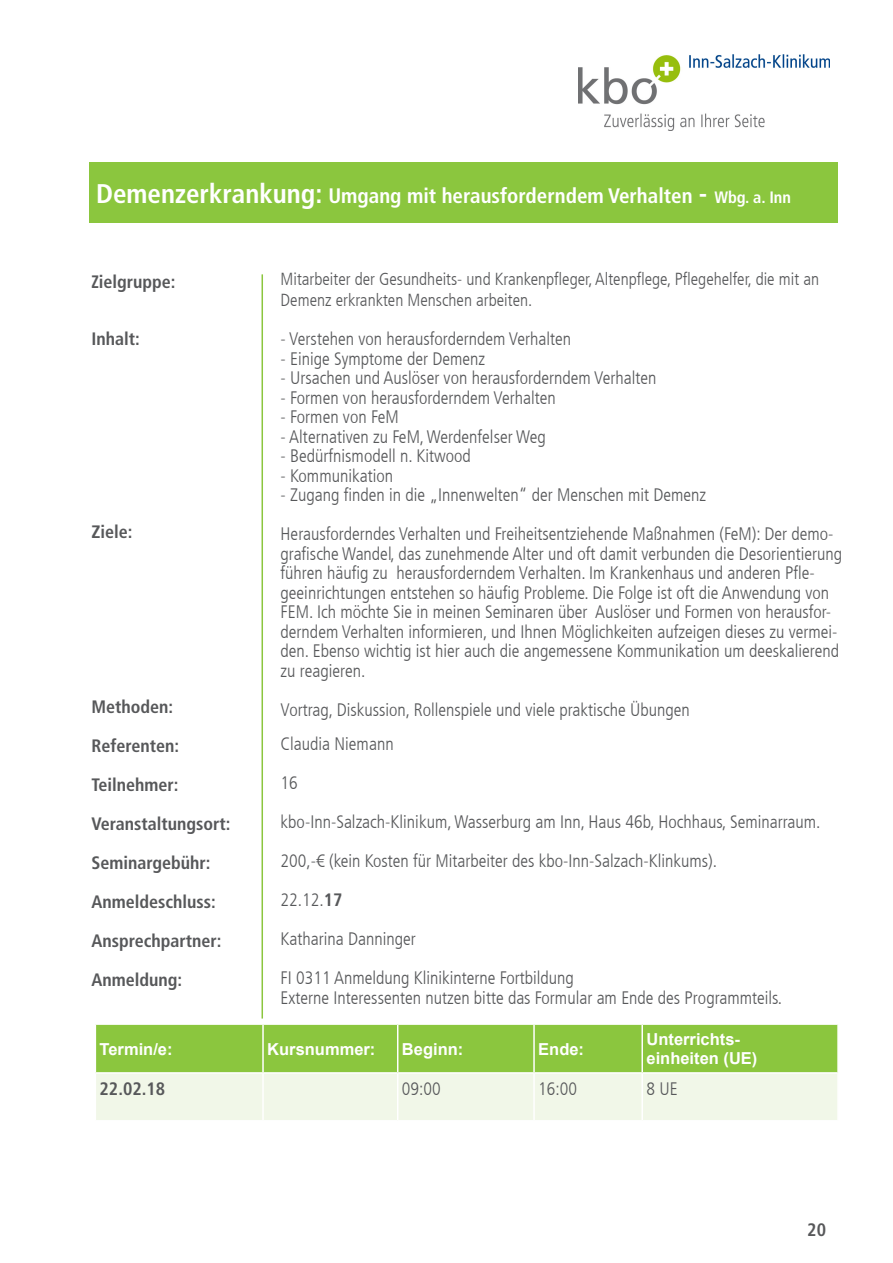
<style>
.page{position:relative;width:893px;height:1263px;background:#fff}
.page>*{position:absolute;margin:0;border:0;box-sizing:border-box;transform-origin:0 0}
.t1{font:700 condensed 21px "Frutiger LT Com";color:#fff}
.t2{font:300 condensed 18px/39px "Frutiger LT Com";color:#57585a}
.t3{font:700 condensed 18px/39px "Frutiger LT Com";color:#57585a}
.t4{font:700 condensed 18px "Frutiger LT Com";color:#57585a;scale:.83 1}
.t5{font:300 condensed 17.4px/20.9px "Frutiger LT Com";color:#57585a}
.t6{font:700 16.5px/19.8px "Arial";color:#fff}
.s1{font-size:27px}
.s2{font-size:16.5px}
.s3{font-weight:700}
</style>
<div class="page">
<img style="left:579px;top:54px;width:250px;height:76px">
<hr style="left:261px;top:274px;width:2px;height:744px;background:#8bc63e">
<div style="left:89px;top:162px;width:749px;height:61px;background:#8bc63e"></div>
<svg style="left:96px;top:1025px;width:741px;height:95px;background:#bdde92"></svg>
<hr style="left:262px;top:1025px;width:2px;height:47px;background:#fff">
<hr style="left:397px;top:1025px;width:1px;height:47px;background:#fff">
<hr style="left:533px;top:1025px;width:2px;height:47px;background:#fff">
<hr style="left:641px;top:1025px;width:2px;height:47px;background:#fff">
<hr style="left:95px;top:1072px;width:168px;height:2px;background:#fff">
<hr style="left:263px;top:1072px;width:135px;height:2px;background:#fff">
<hr style="left:262px;top:1074px;width:2px;height:46px;background:#fff">
<hr style="left:398px;top:1072px;width:136px;height:2px;background:#fff">
<hr style="left:397px;top:1074px;width:1px;height:46px;background:#fff">
<hr style="left:534px;top:1072px;width:108px;height:2px;background:#fff">
<hr style="left:533px;top:1074px;width:2px;height:46px;background:#fff">
<hr style="left:642px;top:1072px;width:197px;height:2px;background:#fff">
<hr style="left:641px;top:1074px;width:2px;height:46px;background:#fff">
<p class="t1" style="left:96px;top:183px;width:696px"><span class="s1">Demenzerkrankung:</span> Umgang mit herausforderndem Verhalten <span class="s1">-</span> <span class="s2">Wbg. a. Inn</span></p>
<p class="t4" style="left:91px;top:271px;width:103px">Zielgruppe:</p>
<p class="t3" style="left:91px;top:320px;width:50px">Inhalt:</p>
<p class="t3" style="left:91px;top:512px;width:43px">Ziele:</p>
<p class="t3" style="left:91px;top:687px;width:141px">Methoden:<br>Referenten:<br>Teilnehmer:<br>Veranstaltungsort:<br>Seminargebühr:<br>Anmeldeschluss:<br>Ansprechpartner:<br>Anmeldung:</p>
<p class="t5" style="left:281px;top:269px;width:540px">Mitarbeiter der Gesundheits- und Krankenpfleger, Altenpflege, Pflegehelfer, die mit an<br>Demenz erkrankten Menschen arbeiten.</p>
<p class="t2" style="left:281px;top:320px;width:292px">- Verstehen von herausforderndem Verhalten</p>
<p class="t2" style="left:281px;top:339px;width:206px">- Einige Symptome der Demenz</p>
<p class="t2" style="left:281px;top:359px;width:377px">- Ursachen und Auslöser von herausforderndem Verhalten</p>
<p class="t2" style="left:281px;top:378px;width:277px">- Formen von herausforderndem Verhalten</p>
<p class="t2" style="left:281px;top:398px;width:120px">- Formen von FeM</p>
<p class="t2" style="left:281px;top:417px;width:267px">- Alternativen zu FeM, Werdenfelser Weg</p>
<p class="t2" style="left:281px;top:436px;width:192px">- Bedürfnismodell n. Kitwood</p>
<p class="t2" style="left:281px;top:456px;width:114px">- Kommunikation</p>
<p class="t2" style="left:281px;top:475px;width:554px">- Zugang finden in die „Innenwelten“ der Menschen mit Demenz<br>Herausforderndes Verhalten und Freiheitsentziehende Maßnahmen (FeM): Der demo-</p>
<p class="t2" style="left:281px;top:544px;width:563px;line-height:19.5px">grafische Wandel, das zunehmende Alter und oft damit verbunden die Desorientierung führen häufig zu herausforderndem Verhalten. Im Krankenhaus und anderen Pfle&shy;geeinrichtungen entstehen so häufig Probleme. Die Folge ist oft die Anwendung von FEM. Ich möchte Sie in meinen Seminaren über Auslöser und Formen von herausfor&shy;derndem Verhalten informieren, und Ihnen Möglichkeiten aufzeigen dieses zu vermei&shy;den. Ebenso wichtig ist hier auch die angemessene Kommunikation um deeskalierend zu reagieren.</p>
<p class="t2" style="left:281px;top:692px;width:411px;line-height:34.5px">Vortrag, Diskussion, Rollenspiele und viele praktische Übungen<br>Claudia Niemann</p>
<p class="t2" style="left:281px;top:763px;width:541px">16<br>kbo-Inn-Salzach-Klinikum, Wasserburg am Inn, Haus 46b, Hochhaus, Seminarraum.<br>200,-€ (kein Kosten für Mitarbeiter des kbo-Inn-Salzach-Klinkums).<br>22.12.<span class="s3">17<br></span>Katharina Danninger<br>FI 0311 Anmeldung Klinikinterne Fortbildung</p>
<p class="t2" style="left:281px;top:978px;width:503px">Externe Interessenten nutzen bitte das Formular am Ende des Programmteils.</p>
<p class="t6" style="left:100px;top:1039px;width:75px">Termin/e:</p>
<p class="t6" style="left:267px;top:1039px;width:110px">Kursnummer:</p>
<p class="t6" style="left:402px;top:1039px;width:63px">Beginn:</p>
<p class="t6" style="left:538px;top:1039px;width:47px">Ende:</p>
<p class="t6" style="left:646px;top:1029px;width:112px">Unterrichts&shy;einheiten (UE)</p>
<p class="t3" style="left:100px;top:1069px;width:67px">22.02.18</p>
<p class="t2" style="left:402px;top:1069px;width:40px">09:00</p>
<p class="t2" style="left:538px;top:1069px;width:40px">16:00</p>
<p class="t2" style="left:646px;top:1069px;width:33px">8 UE</p>
<p class="t3" style="left:807px;top:1210px;width:20px">20</p>
</div>
